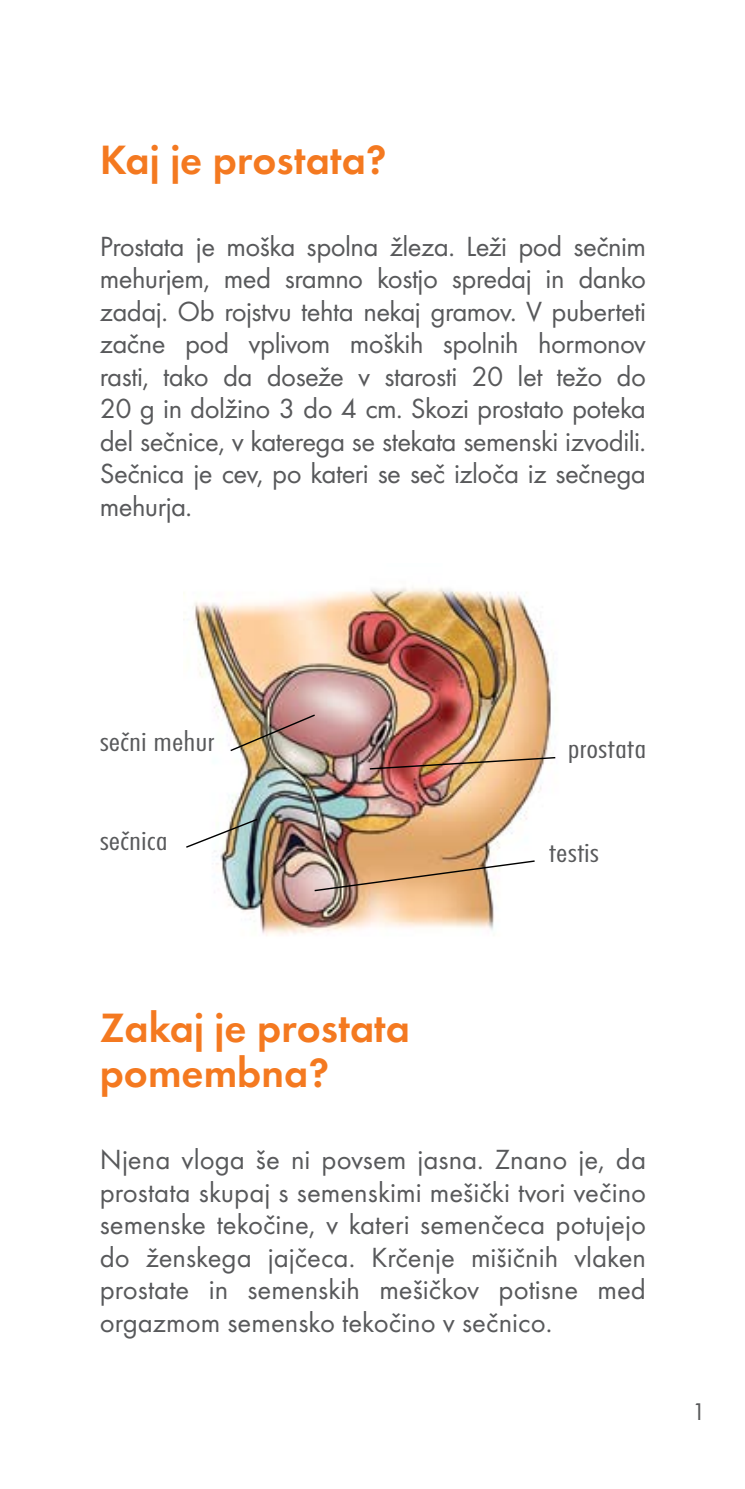
<style>
.page{position:relative;width:745px;height:1489px;background:#fff}
.page>*{position:absolute;margin:0;border:0;box-sizing:border-box;transform-origin:0 0}
.t1{font:600 42.5px/45px "Futura TEE";color:#f47920}
.t2{font:28.75px/32.5px "Futura TEE";letter-spacing:-.02em;color:#58595b;text-align:justify}
.t3{font:28.75px "Futura TEE Ligh Cond";color:#58595b;scale:1.25 1}
</style>
<div class="page">
<img style="left:183px;top:587px;width:369px;height:349px">
<img style="left:229px;top:713px;width:87px;height:39px">
<svg style="left:184px;top:817px;width:75px;height:32px"></svg>
<img style="left:368px;top:756px;width:188px;height:14px">
<img style="left:313px;top:859px;width:223px;height:33px">
<h1 class="t1" style="left:100px;top:137px;width:288px">Kaj je prostata?</h1>
<p class="t2" style="left:100px;top:230px;width:547px">Prostata je moška spolna žleza. Leži pod sečnim mehurjem, med sramno kostjo spredaj in danko zadaj. Ob rojstvu tehta nekaj gramov. V puberteti začne pod vplivom moških spolnih hormonov rasti, tako da doseže v starosti 20 let težo do 20 g in dolžino 3 do 4 cm. Skozi prostato poteka del sečnice, v katerega se stekata semenski izvodili.<br>Sečnica je cev, po kateri se seč izloča iz sečnega mehurja.</p>
<p class="t3" style="left:100px;top:725px;width:93px">sečni mehur</p>
<p class="t3" style="left:100px;top:824px;width:56px">sečnica</p>
<h1 class="t1" style="left:100px;top:1005px;width:312px">Zakaj je prostata pomembna?</h1>
<p class="t3" style="left:567px;top:731px;width:64px">prostata</p>
<p class="t3" style="left:548px;top:835px;width:42px">testis</p>
<p class="t2" style="left:100px;top:1143px;width:547px">Njena vloga še ni povsem jasna. Znano je, da prostata skupaj s semenskimi mešički tvori večino semenske tekočine, v kateri semenčeca potujejo do ženskega jajčeca. Krčenje mišičnih vlaken prostate in semenskih mešičkov potisne med orgazmom semensko tekočino v sečnico.</p>
</div>
